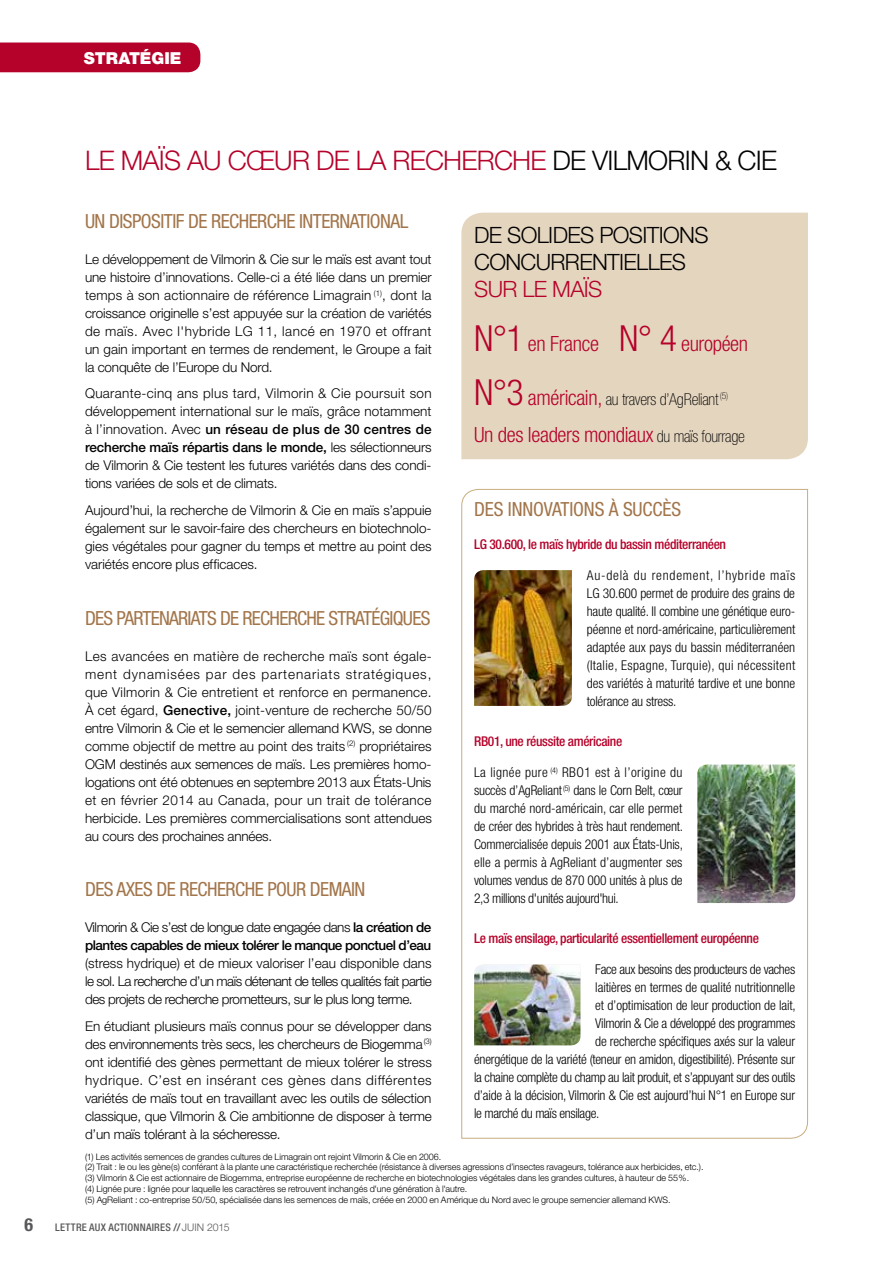
<style>
.page{position:relative;width:893px;height:1263px;background:#fff}
.page>*{position:absolute;margin:0;border:0;box-sizing:border-box;transform-origin:0 0}
.t1{font:300 27px "Helvetica Neue";letter-spacing:-.03em;color:#b5022a}
.t2{font:300 22.5px/27px "Helvetica Neue";letter-spacing:-.03em;color:#000}
.t3{font:300 22.5px "Helvetica Neue";letter-spacing:-.03em;color:#b5022a}
.t4{font:300 condensed 21px "Helvetica Neue";letter-spacing:-.015em;color:#b5022a}
.t5{font:condensed 19.5px "Helvetica Neue";letter-spacing:-.025em;color:#a2754a}
.t6{font:condensed 19.5px "Helvetica Neue";letter-spacing:-.005em;color:#a2754a}
.t7{font:100 condensed 16.5px "Helvetica Neue";letter-spacing:-.015em;color:#000}
.t8{font:900 16.5px "Helvetica Neue";letter-spacing:-.005em;color:#fff}
.t9{font:300 13.5px/18px "Helvetica Neue";letter-spacing:-.015em;color:#000;text-align:justify}
.t10{font:300 condensed 13.5px/18px "Helvetica Neue";letter-spacing:-.015em;color:#000;text-align:justify}
.t11{font:500 condensed 13.5px "Helvetica Neue";letter-spacing:-.025em;color:#b5022a}
.t12{font:500 13.5px/18px "Helvetica Neue";letter-spacing:-.04em;color:#000}
.t13{font:500 condensed 10.5px "Helvetica Neue";letter-spacing:.02em;color:#58585a}
.t14{font:300 9px/10.8px "Helvetica Neue";letter-spacing:-.005em;color:#000}
.s1{color:#000}
.s2{font-weight:500}
.s3{font-weight:300}
.s4{font-size:36px}
.s5{font-weight:300;font-size:36px;color:#b5022a}
.s6{font-weight:300;font-size:21px;color:#b5022a}
.s7{font-weight:100;font-size:16.5px;color:#000}
.s8{font-weight:700;font-size:18px}
.s9{font-stretch:normal}
.s10{font-weight:300;font-stretch:normal}
</style>
<div class="page">
<div style="left:0;top:43px;width:200px;height:29px;background:#b5022a"></div>
<div style="left:461px;top:213px;width:347px;height:246px;background:#e4d5bf"></div>
<svg style="left:461px;top:489px;width:347px;height:650px"></svg>
<img style="left:474px;top:570px;width:98px;height:136px">
<img style="left:474px;top:964px;width:106px;height:81px">
<img style="left:697px;top:764px;width:98px;height:139px">
<p class="t8" style="left:84px;top:48px;width:99px">STRATÉGIE</p>
<h1 class="t1" style="left:85px;top:144px;width:693px">LE MAÏS AU CŒUR DE LA RECHERCHE <span class="s1">DE VILMORIN &amp; CIE</span></h1>
<h3 class="t5" style="left:85px;top:210px;width:325px">UN DISPOSITIF DE RECHERCHE INTERNATIONAL</h3>
<p class="t9" style="left:85px;top:250px;width:348px">Le développement de Vilmorin &amp; Cie sur le maïs est avant tout une histoire d’innovations. Celle-ci a été liée dans un premier temps à son actionnaire de référence Limagrain <sup>(1)</sup>, dont la croissance originelle s’est appuyée sur la création de variétés de maïs. Avec l'hybride LG 11, lancé en 1970 et offrant un gain important en termes de rendement, le Groupe a fait la conquête de l’Europe du Nord.</p>
<p class="t9" style="left:85px;top:384px;width:348px">Quarante-cinq ans plus tard, Vilmorin &amp; Cie poursuit son développement international sur le maïs, grâce notamment à l’innovation. Avec <span class="s2">un réseau de plus de 30 centres de recherche maïs répartis dans le monde,</span> les sélectionneurs de Vilmorin &amp; Cie testent les futures variétés dans des condi&shy;tions variées de sols et de climats.</p>
<p class="t9" style="left:85px;top:501px;width:348px">Aujourd’hui, la recherche de Vilmorin &amp; Cie en maïs s’appuie également sur le savoir-faire des chercheurs en biotechnolo&shy;gies végétales pour gagner du temps et mettre au point des variétés encore plus efficaces.</p>
<h3 class="t5" style="left:85px;top:606px;width:347px">DES PARTENARIATS DE RECHERCHE STRATÉGIQUES</h3>
<p class="t9" style="left:85px;top:646px;width:348px">Les avancées en matière de recherche maïs sont égale&shy;ment dynamisées par des partenariats stratégiques, que Vilmorin &amp; Cie entretient et renforce en permanence.<br>À cet égard, <span class="s2">Genective,</span> joint-venture de recherche 50/50 entre Vilmorin &amp; Cie et le semencier allemand KWS, se donne comme objectif de mettre au point des traits <sup>(2)</sup> propriétaires OGM destinés aux semences de maïs. Les premières homo&shy;logations ont été obtenues en septembre 2013 aux États-Unis et en février 2014 au Canada, pour un trait de tolérance herbicide. Les premières commercialisations sont attendues au cours des prochaines années.</p>
<h3 class="t5" style="left:85px;top:878px;width:282px">DES AXES DE RECHERCHE POUR DEMAIN</h3>
<p class="t12" style="left:85px;top:918px;width:348px"><span class="s3">Vilmorin &amp; Cie s’est de longue date engagée dans</span> la création de plantes capables de mieux tolérer le manque ponctuel d’eau</p>
<p class="t9" style="left:85px;top:954px;width:348px">(stress hydrique) et de mieux valoriser l’eau disponible dans le sol. La recherche d’un maïs détenant de telles qualités fait partie des projets de recherche prometteurs, sur le plus long terme.</p>
<p class="t9" style="left:85px;top:1016px;width:348px">En étudiant plusieurs maïs connus pour se développer dans des environnements très secs, les chercheurs de Biogemma<sup>(3) </sup>ont identifié des gènes permettant de mieux tolérer le stress hydrique. C’est en insérant ces gènes dans différentes variétés de maïs tout en travaillant avec les outils de sélection classique, que Vilmorin &amp; Cie ambitionne de disposer à terme d’un maïs tolérant à la sécheresse.</p>
<h2 class="t2" style="left:474px;top:221px;width:236px">DE SOLIDES POSITIONS<br>CONCURRENTIELLES</h2>
<h2 class="t3" style="left:474px;top:275px;width:130px">SUR LE MAÏS</h2>
<h3 class="t4" style="left:474px;top:331px;width:276px"><span class="s4">N°1</span> en France <span class="s4">N° 4</span> européen</h3>
<p class="t7" style="left:474px;top:390px;width:256px"><span class="s5">N°3</span> <span class="s6">américain,</span> au travers d’AgReliant <sup>(5)</sup></p>
<h3 class="t4" style="left:474px;top:422px;width:272px">Un des leaders mondiaux <span class="s7">du maïs fourrage</span></h3>
<h3 class="t6" style="left:474px;top:497px;width:209px">DES INNOVATIONS À SUCCÈS</h3>
<p class="t11" style="left:474px;top:536px;width:253px">LG 30.600, le maïs hybride du bassin méditerranéen</p>
<p class="t10" style="left:587px;top:566px;width:210px">Au-delà du rendement, l’hybride maïs LG 30.600 permet de produire des grains de haute qualité. Il combine une génétique euro&shy;péenne et nord-américaine, particulièrement adaptée aux pays du bassin méditerranéen (Italie, Espagne, Turquie), qui nécessitent des variétés à maturité tardive et une bonne tolérance au stress.</p>
<p class="t11" style="left:474px;top:733px;width:150px">RB01, une réussite américaine</p>
<p class="t10" style="left:474px;top:763px;width:210px">La lignée pure <sup>(4)</sup> RBO1 est à l’origine du succès d’AgReliant <sup>(5)</sup> dans le Corn Belt, cœur du marché nord-américain, car elle permet de créer des hybrides à très haut rendement.<br>Commercialisée depuis 2001 aux États-Unis, elle a permis à AgReliant d’augmenter ses volumes vendus de 870 000 unités à plus de 2,3 millions d'unités aujourd'hui.</p>
<p class="t11" style="left:474px;top:930px;width:286px">Le maïs ensilage, particularité essentiellement européenne</p>
<p class="t10" style="left:595px;top:960px;width:201px">Face aux besoins des producteurs de vaches</p>
<p class="t10" style="left:595px;top:978px;width:201px">laitières en termes de qualité nutritionnelle</p>
<p class="t10" style="left:595px;top:996px;width:202px">et d’optimisation de leur production de lait,</p>
<p class="t10" style="left:595px;top:1014px;width:201px">Vilmorin &amp; Cie a développé des programmes</p>
<p class="t10" style="left:595px;top:1032px;width:201px">de recherche spécifiques axés sur la valeur</p>
<p class="t10" style="left:474px;top:1050px;width:323px">énergétique de la variété (teneur en amidon, digestibilité). Présente sur</p>
<p class="t10" style="left:474px;top:1068px;width:323px">la chaine complète du champ au lait produit, et s’appuyant sur des outils</p>
<p class="t10" style="left:474px;top:1086px;width:322px">d’aide à la décision, Vilmorin &amp; Cie est aujourd’hui N°1 en Europe sur</p>
<p class="t10" style="left:474px;top:1104px;width:127px">le marché du maïs ensilage.</p>
<p class="t14" style="left:85px;top:1151px;width:620px">(1) Les activités semences de grandes cultures de Limagrain ont rejoint Vilmorin &amp; Cie en 2006.<br>(2) Trait : le ou les gène(s) conférant à la plante une caractéristique recherchée (résistance à diverses agressions d’insectes ravageurs, tolérance aux herbicides, etc.). (3) Vilmorin &amp; Cie est actionnaire de Biogemma, entreprise européenne de recherche en biotechnologies végétales dans les grandes cultures, à hauteur de 55%.<br>(4) Lignée pure : lignée pour laquelle les caractères se retrouvent inchangés d'une génération à l'autre.<br>(5) AgReliant : co-entreprise 50/50, spécialisée dans les semences de maïs, créée en 2000 en Amérique du Nord avec le groupe semencier allemand KWS.</p>
<p class="t13" style="left:25px;top:1221px;width:207px"><span class="s8">6</span> LETTRE AUX ACTIONNAIRES <span class="s9">//</span> <span class="s10">JUIN 2015</span></p>
</div>
